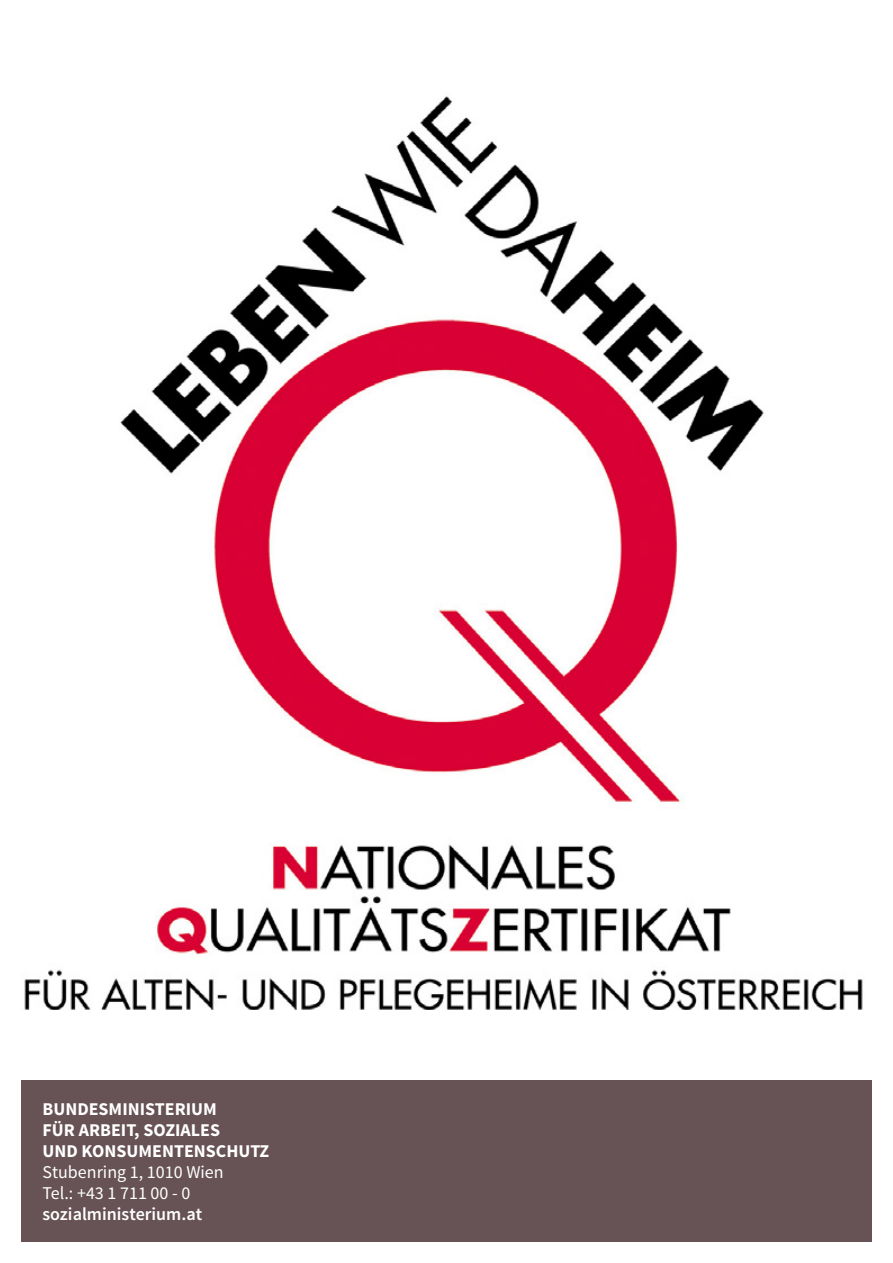
<style>
.page{position:relative;width:893px;height:1263px;background:#fff}
.page>*{position:absolute;margin:0;border:0;box-sizing:border-box;transform-origin:0 0}
.t1{font:700 18px "Source Sans Pro";color:#fff}
.t2{font:18px "Source Sans Pro";color:#fff}
.t3{font:600 18px "Source Sans Pro";color:#fff}
</style>
<div class="page">
<div style="left:21px;top:1081px;width:851px;height:161px;background:#675255"></div>
<img style="left:24px;top:96px;width:839px;height:913px">
<p class="t1" style="left:43px;top:1098px;width:176px">BUNDESMINISTERIUM</p>
<p class="t1" style="left:43px;top:1119px;width:179px">FÜR ARBEIT, SOZIALES</p>
<p class="t1" style="left:43px;top:1140px;width:228px">UND KONSUMENTENSCHUTZ</p>
<p class="t2" style="left:43px;top:1161px;width:183px">Stubenring 1, 1010 Wien</p>
<p class="t2" style="left:43px;top:1182px;width:149px">Tel.: +43 1 711 00 - 0</p>
<p class="t3" style="left:43px;top:1203px;width:161px">sozialministerium.at</p>
</div>
